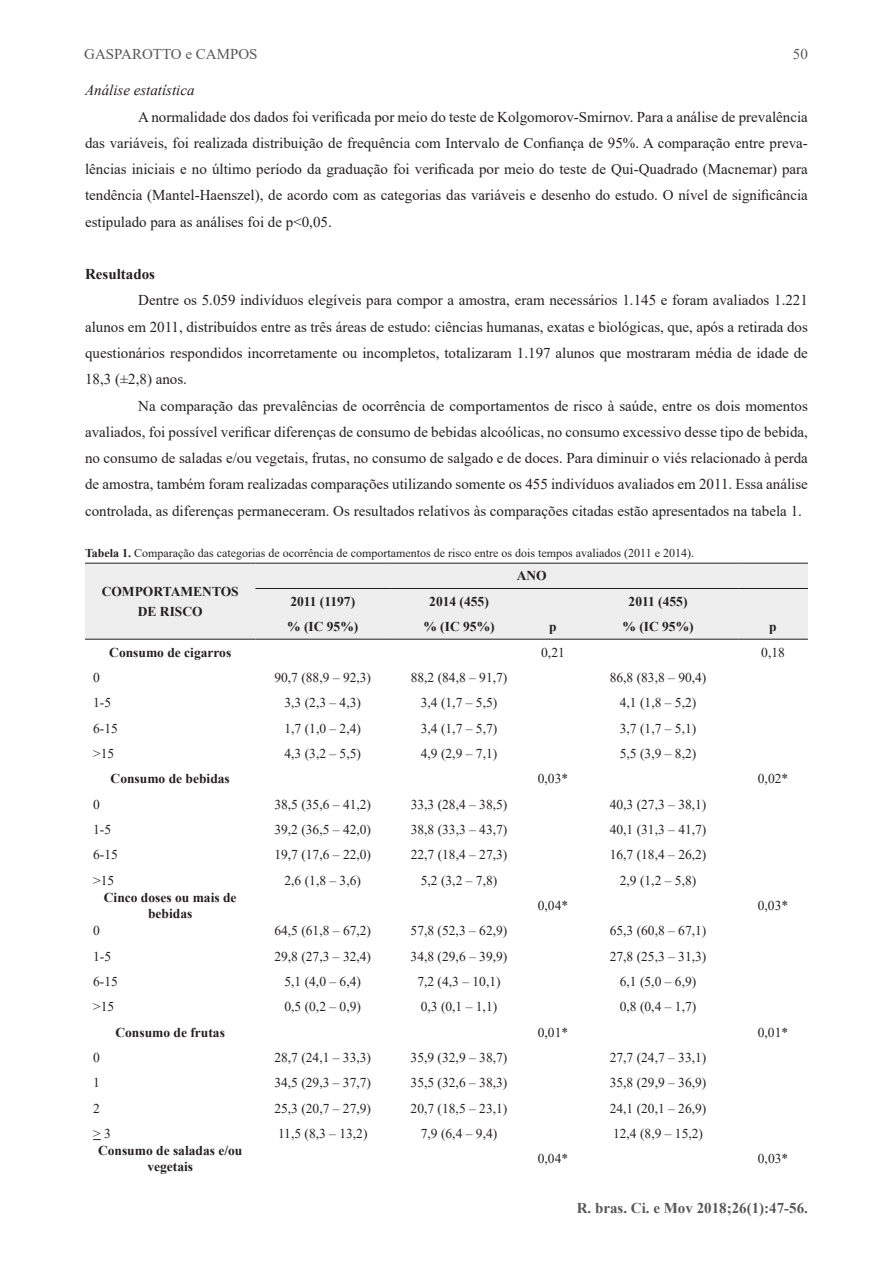
<style>
.page{position:relative;width:893px;height:1263px;background:#fff}
.page>*{position:absolute;margin:0;border:0;box-sizing:border-box;transform-origin:0 0}
.t1{font:15px/26.2px "Times New Roman";color:#231f20;text-align:justify}
.t2{font:700 15px "Times New Roman";color:#57585a}
.t3{font:15px "Times New Roman";color:#57585a}
.t4{font:italic 15px "Times New Roman";color:#231f20}
.t5{font:700 15px "Times New Roman";color:#231f20}
.t6{font:13.5px "Times New Roman";color:#231f20}
.t7{font:700 13.5px/16.2px "Times New Roman";color:#231f20;text-align:center}
.t8{font:12px "Times New Roman";color:#231f20}
.s1{font-weight:700}
</style>
<div class="page">
<div style="left:85px;top:564px;width:723px;height:75px;background:#edeeed"></div>
<hr style="left:85px;top:563px;width:170px;height:1px;background:#231f20">
<hr style="left:255px;top:563px;width:135px;height:1px;background:#231f20">
<hr style="left:390px;top:563px;width:138px;height:1px;background:#231f20">
<hr style="left:528px;top:563px;width:50px;height:1px;background:#231f20">
<hr style="left:578px;top:563px;width:160px;height:1px;background:#231f20">
<hr style="left:738px;top:563px;width:70px;height:1px;background:#231f20">
<hr style="left:255px;top:588px;width:135px;height:1px;background:#231f20">
<hr style="left:390px;top:588px;width:138px;height:1px;background:#231f20">
<hr style="left:528px;top:588px;width:50px;height:1px;background:#231f20">
<hr style="left:578px;top:588px;width:160px;height:1px;background:#231f20">
<hr style="left:738px;top:588px;width:70px;height:1px;background:#231f20">
<hr style="left:85px;top:639px;width:170px;height:1px;background:#231f20">
<hr style="left:255px;top:639px;width:135px;height:1px;background:#231f20">
<hr style="left:390px;top:639px;width:138px;height:1px;background:#231f20">
<hr style="left:528px;top:639px;width:50px;height:1px;background:#231f20">
<hr style="left:578px;top:639px;width:160px;height:1px;background:#231f20">
<hr style="left:738px;top:639px;width:70px;height:1px;background:#231f20">
<p class="t3" style="left:84px;top:44px;width:175px">GASPAROTTO e CAMPOS</p>
<p class="t3" style="left:793px;top:44px;width:16px">50</p>
<p class="t4" style="left:85px;top:80px;width:111px">Análise estatística</p>
<p class="t1" style="left:85px;top:103px;width:724px;text-indent:53px">A normalidade dos dados foi verificada por meio do teste de Kolgomorov-Smirnov. Para a análise de prevalência das variáveis, foi realizada distribuição de frequência com Intervalo de Confiança de 95%. A comparação entre preva&shy;lências iniciais e no último período da graduação foi verificada por meio do teste de Qui-Quadrado (Macnemar) para tendência (Mantel-Haenszel), de acordo com as categorias das variáveis e desenho do estudo. O nível de significância estipulado para as análises foi de p&lt;0,05.</p>
<p class="t5" style="left:85px;top:263px;width:72px">Resultados</p>
<p class="t1" style="left:85px;top:287px;width:724px;text-indent:53px">Dentre os 5.059 indivíduos elegíveis para compor a amostra, eram necessários 1.145 e foram avaliados 1.221 alunos em 2011, distribuídos entre as três áreas de estudo: ciências humanas, exatas e biológicas, que, após a retirada dos questionários respondidos incorretamente ou incompletos, totalizaram 1.197 alunos que mostraram média de idade de 18,3 (±2,8) anos.</p>
<p class="t1" style="left:85px;top:392px;width:724px;text-indent:53px">Na comparação das prevalências de ocorrência de comportamentos de risco à saúde, entre os dois momentos avaliados, foi possível verificar diferenças de consumo de bebidas alcoólicas, no consumo excessivo desse tipo de bebida, no consumo de saladas e/ou vegetais, frutas, no consumo de salgado e de doces. Para diminuir o viés relacionado à perda de amostra, também foram realizadas comparações utilizando somente os 455 indivíduos avaliados em 2011. Essa análise controlada, as diferenças permaneceram. Os resultados relativos às comparações citadas estão apresentados na tabela 1.</p>
<p class="t8" style="left:85px;top:544px;width:610px"><span class="s1">Tabela 1.</span> Comparação das categorias de ocorrência de comportamentos de risco entre os dois tempos avaliados (2011 e 2014).</p>
<p class="t7" style="left:102px;top:581px;width:139px;line-height:20.2px">COMPORTAMENTOS<br>DE RISCO</p>
<p class="t7" style="left:517px;top:567px;width:31px">ANO</p>
<p class="t7" style="left:290px;top:593px;width:66px">2011 (1197)</p>
<p class="t7" style="left:429px;top:593px;width:61px">2014 (455)</p>
<p class="t7" style="left:629px;top:593px;width:60px">2011 (455)</p>
<p class="t7" style="left:287px;top:618px;width:73px">% (IC 95%)</p>
<p class="t7" style="left:423px;top:618px;width:73px">% (IC 95%)</p>
<p class="t7" style="left:549px;top:618px;width:9px">p</p>
<p class="t7" style="left:622px;top:618px;width:73px">% (IC 95%)</p>
<p class="t7" style="left:769px;top:618px;width:9px">p</p>
<p class="t7" style="left:109px;top:644px;width:123px">Consumo de cigarros</p>
<p class="t6" style="left:541px;top:643px;width:25px">0,21</p>
<p class="t6" style="left:761px;top:643px;width:25px">0,18</p>
<p class="t6" style="left:93px;top:668px;width:8px">0</p>
<p class="t6" style="left:274px;top:668px;width:98px">90,7 (88,9 – 92,3)</p>
<p class="t6" style="left:411px;top:668px;width:98px">88,2 (84,8 – 91,7)</p>
<p class="t6" style="left:610px;top:668px;width:98px">86,8 (83,8 – 90,4)</p>
<p class="t6" style="left:93px;top:693px;width:19px">1-5</p>
<p class="t6" style="left:285px;top:693px;width:78px">3,3 (2,3 – 4,3)</p>
<p class="t6" style="left:421px;top:693px;width:78px">3,4 (1,7 – 5,5)</p>
<p class="t6" style="left:620px;top:693px;width:78px">4,1 (1,8 – 5,2)</p>
<p class="t6" style="left:93px;top:718px;width:26px">6-15</p>
<p class="t6" style="left:285px;top:718px;width:78px">1,7 (1,0 – 2,4)</p>
<p class="t6" style="left:421px;top:718px;width:78px">3,4 (1,7 – 5,7)</p>
<p class="t6" style="left:620px;top:718px;width:78px">3,7 (1,7 – 5,1)</p>
<p class="t6" style="left:93px;top:744px;width:23px">&gt;15</p>
<p class="t6" style="left:285px;top:744px;width:78px">4,3 (3,2 – 5,5)</p>
<p class="t6" style="left:421px;top:744px;width:78px">4,9 (2,9 – 7,1)</p>
<p class="t6" style="left:620px;top:744px;width:78px">5,5 (3,9 – 8,2)</p>
<p class="t7" style="left:111px;top:770px;width:121px">Consumo de bebidas</p>
<p class="t6" style="left:538px;top:769px;width:32px">0,03*</p>
<p class="t6" style="left:758px;top:769px;width:32px">0,02*</p>
<p class="t6" style="left:93px;top:794px;width:8px">0</p>
<p class="t6" style="left:274px;top:794px;width:98px">38,5 (35,6 – 41,2)</p>
<p class="t6" style="left:411px;top:794px;width:98px">33,3 (28,4 – 38,5)</p>
<p class="t6" style="left:610px;top:794px;width:98px">40,3 (27,3 – 38,1)</p>
<p class="t6" style="left:93px;top:820px;width:19px">1-5</p>
<p class="t6" style="left:274px;top:820px;width:98px">39,2 (36,5 – 42,0)</p>
<p class="t6" style="left:411px;top:820px;width:98px">38,8 (33,3 – 43,7)</p>
<p class="t6" style="left:610px;top:820px;width:98px">40,1 (31,3 – 41,7)</p>
<p class="t6" style="left:93px;top:845px;width:26px">6-15</p>
<p class="t6" style="left:274px;top:845px;width:98px">19,7 (17,6 – 22,0)</p>
<p class="t6" style="left:411px;top:845px;width:98px">22,7 (18,4 – 27,3)</p>
<p class="t6" style="left:610px;top:845px;width:98px">16,7 (18,4 – 26,2)</p>
<p class="t6" style="left:93px;top:870px;width:23px">&gt;15</p>
<p class="t6" style="left:284px;top:870px;width:78px">2,6 (1,8 – 3,6)</p>
<p class="t6" style="left:421px;top:870px;width:78px">5,2 (3,2 – 7,8)</p>
<p class="t6" style="left:620px;top:870px;width:78px">2,9 (1,2 – 5,8)</p>
<p class="t7" style="left:104px;top:889px;width:134px">Cinco doses ou mais de bebidas</p>
<p class="t6" style="left:538px;top:896px;width:32px">0,04*</p>
<p class="t6" style="left:758px;top:896px;width:32px">0,03*</p>
<p class="t6" style="left:93px;top:921px;width:8px">0</p>
<p class="t6" style="left:274px;top:921px;width:98px">64,5 (61,8 – 67,2)</p>
<p class="t6" style="left:411px;top:921px;width:98px">57,8 (52,3 – 62,9)</p>
<p class="t6" style="left:610px;top:921px;width:98px">65,3 (60,8 – 67,1)</p>
<p class="t6" style="left:93px;top:946px;width:19px">1-5</p>
<p class="t6" style="left:274px;top:946px;width:98px">29,8 (27,3 – 32,4)</p>
<p class="t6" style="left:411px;top:946px;width:98px">34,8 (29,6 – 39,9)</p>
<p class="t6" style="left:610px;top:946px;width:98px">27,8 (25,3 – 31,3)</p>
<p class="t6" style="left:93px;top:972px;width:26px">6-15</p>
<p class="t6" style="left:284px;top:972px;width:78px">5,1 (4,0 – 6,4)</p>
<p class="t6" style="left:417px;top:972px;width:85px">7,2 (4,3 – 10,1)</p>
<p class="t6" style="left:620px;top:972px;width:78px">6,1 (5,0 – 6,9)</p>
<p class="t6" style="left:93px;top:997px;width:23px">&gt;15</p>
<p class="t6" style="left:284px;top:997px;width:78px">0,5 (0,2 – 0,9)</p>
<p class="t6" style="left:421px;top:997px;width:78px">0,3 (0,1 – 1,1)</p>
<p class="t6" style="left:620px;top:997px;width:78px">0,8 (0,4 – 1,7)</p>
<p class="t7" style="left:115px;top:1023px;width:111px">Consumo de frutas</p>
<p class="t6" style="left:538px;top:1023px;width:32px">0,01*</p>
<p class="t6" style="left:758px;top:1023px;width:32px">0,01*</p>
<p class="t6" style="left:93px;top:1048px;width:8px">0</p>
<p class="t6" style="left:274px;top:1048px;width:98px">28,7 (24,1 – 33,3)</p>
<p class="t6" style="left:411px;top:1048px;width:98px">35,9 (32,9 – 38,7)</p>
<p class="t6" style="left:610px;top:1048px;width:98px">27,7 (24,7 – 33,1)</p>
<p class="t6" style="left:93px;top:1073px;width:8px">1</p>
<p class="t6" style="left:274px;top:1073px;width:98px">34,5 (29,3 – 37,7)</p>
<p class="t6" style="left:411px;top:1073px;width:98px">35,5 (32,6 – 38,3)</p>
<p class="t6" style="left:610px;top:1073px;width:98px">35,8 (29,9 – 36,9)</p>
<p class="t6" style="left:93px;top:1099px;width:8px">2</p>
<p class="t6" style="left:274px;top:1099px;width:98px">25,3 (20,7 – 27,9)</p>
<p class="t6" style="left:411px;top:1099px;width:98px">20,7 (18,5 – 23,1)</p>
<p class="t6" style="left:610px;top:1099px;width:98px">24,1 (20,1 – 26,9)</p>
<p class="t6" style="left:93px;top:1124px;width:19px">&gt; 3</p>
<p class="t6" style="left:278px;top:1124px;width:91px">11,5 (8,3 – 13,2)</p>
<p class="t6" style="left:421px;top:1124px;width:78px">7,9 (6,4 – 9,4)</p>
<p class="t6" style="left:613px;top:1124px;width:91px">12,4 (8,9 – 15,2)</p>
<p class="t7" style="left:98px;top:1142px;width:146px">Consumo de saladas e/ou vegetais</p>
<p class="t6" style="left:538px;top:1149px;width:32px">0,04*</p>
<p class="t6" style="left:758px;top:1149px;width:32px">0,03*</p>
<p class="t2" style="left:577px;top:1197px;width:233px">R. bras. Ci. e Mov 2018;26(1):47-56.</p>
</div>
